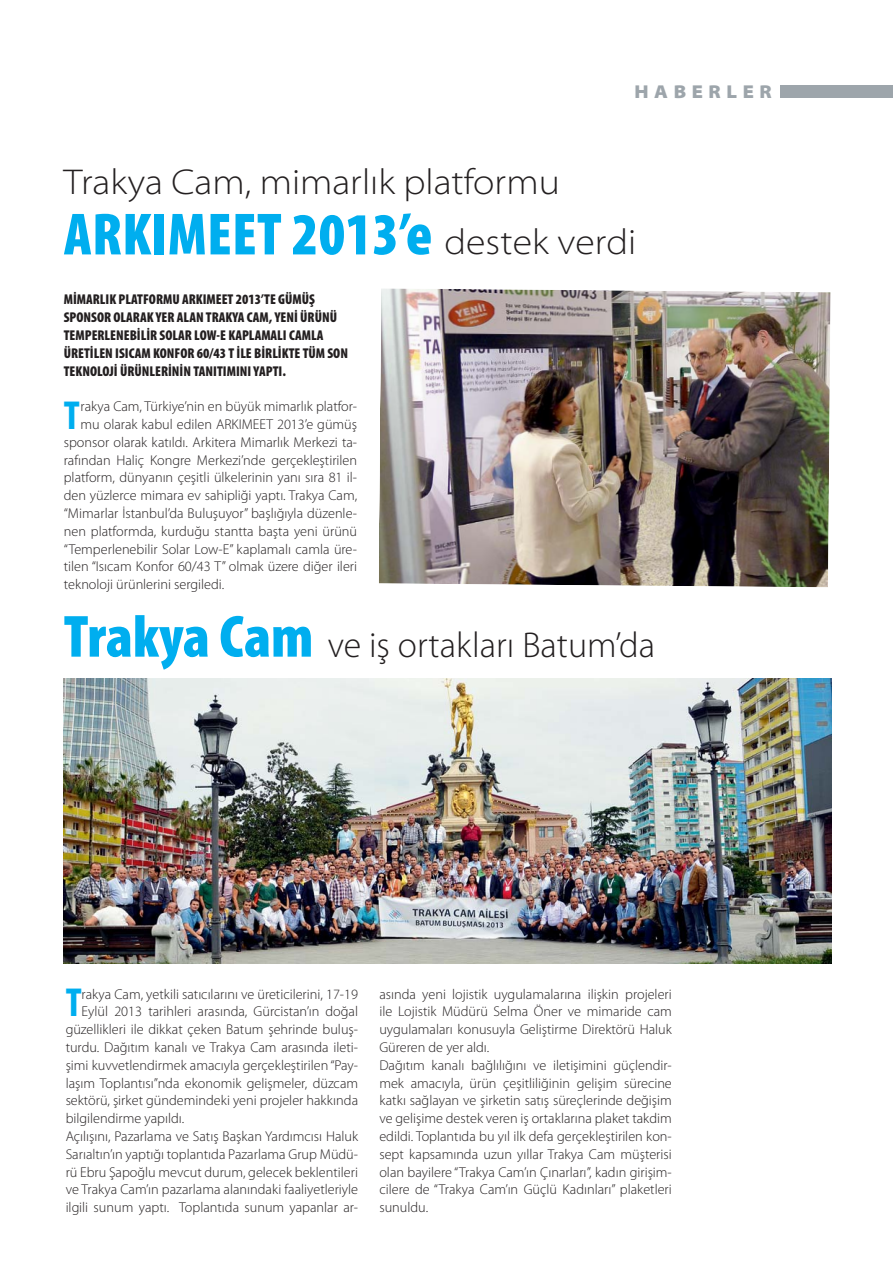
<style>
.page{position:relative;width:893px;height:1276px;background:#fff}
.page>*{position:absolute;margin:0;border:0;box-sizing:border-box;transform-origin:0 0}
.t1{font:900 condensed 60px "Myriad Pro";letter-spacing:.005em;color:#00aeef}
.t2{font:700 condensed 40.65px "Myriad Pro";color:#00aeef}
.t3{font:300 36px "Myriad Pro";color:#231f20}
.t4{font:300 semi-expanded 36px "Myriad Pro";color:#231f20}
.t5{font:900 semi-expanded 18.6px "Myriad Pro";letter-spacing:.3em;color:#9da5ab}
.t6{font:300 14.25px/17.9px "Myriad Pro";color:#231f20}
.t7{font:900 condensed 14.25px/17.9px "Myriad Pro";color:#231f20}
.s1{font-weight:300;font-stretch:semi-expanded;font-size:36px;color:#231f20}
.s2{font-weight:900;font-stretch:condensed;font-size:60px;color:#00aeef}
</style>
<div class="page">
<div style="left:780px;top:85px;width:113px;height:13px;background:#9da5ab"></div>
<img style="left:64px;top:678px;width:767px;height:285px">
<img style="left:379px;top:288px;width:452px;height:299px">
<h3 class="t5" style="left:634px;top:80px;width:139px">HABERLER</h3>
<h3 class="t4" style="left:64px;top:169px;width:498px">Trakya Cam, mimarlık platformu</h3>
<h1 class="t1" style="left:64px;top:212px;width:574px">ARKIMEET 2013’e <span class="s1">destek verdi</span></h1>
<p class="t7" style="left:64px;top:292px;width:286px">MİMARLIK PLATFORMU ARKIMEET 2013’TE GÜMÜŞ SPONSOR OLARAK YER ALAN TRAKYA CAM, YENİ ÜRÜNÜ TEMPERLENEBİLİR SOLAR LOW-E KAPLAMALI CAMLA ÜRETİLEN ISICAM KONFOR 60/43 T İLE BİRLİKTE TÜM SON TEKNOLOJİ ÜRÜNLERİNİN TANITIMINI YAPTI.</p>
<h2 class="t2" style="left:64px;top:391px;width:17px">T</h2>
<p class="t6" style="left:81px;top:399px;width:278px">rakya Cam, Türkiye’nin en büyük mimarlık platfor-</p>
<p class="t6" style="left:81px;top:417px;width:278px">mu olarak kabul edilen ARKIMEET 2013’e gümüş</p>
<p class="t6" style="left:64px;top:434px;width:295px">sponsor olarak katıldı. Arkitera Mimarlık Merkezi ta-</p>
<p class="t6" style="left:64px;top:452px;width:295px">rafından Haliç Kongre Merkezi’nde gerçekleştirilen</p>
<p class="t6" style="left:64px;top:470px;width:295px">platform, dünyanın çeşitli ülkelerinin yanı sıra 81 il-</p>
<p class="t6" style="left:64px;top:488px;width:295px">den yüzlerce mimara ev sahipliği yaptı. Trakya Cam,</p>
<p class="t6" style="left:64px;top:506px;width:295px">“Mimarlar İstanbul’da Buluşuyor” başlığıyla düzenle-</p>
<p class="t6" style="left:64px;top:523px;width:295px">nen platformda, kurduğu stantta başta yeni ürünü</p>
<p class="t6" style="left:64px;top:541px;width:295px">“Temperlenebilir Solar Low-E” kaplamalı camla üre-</p>
<p class="t6" style="left:64px;top:559px;width:295px">tilen “Isıcam Konfor 60/43 T” olmak üzere diğer ileri</p>
<p class="t6" style="left:64px;top:577px;width:162px">teknoloji ürünlerini sergiledi.</p>
<h3 class="t3" style="left:64px;top:631px;width:593px"><span class="s2">Trakya Cam</span> ve iş ortakları Batum’da</h3>
<h2 class="t2" style="left:66px;top:978px;width:17px">T</h2>
<p class="t6" style="left:82px;top:986px;width:278px">rakya Cam, yetkili satıcılarını ve üreticilerini, 17-19</p>
<p class="t6" style="left:82px;top:1004px;width:278px">Eylül 2013 tarihleri arasında, Gürcistan’ın doğal</p>
<p class="t6" style="left:66px;top:1022px;width:294px">güzellikleri ile dikkat çeken Batum şehrinde buluş-</p>
<p class="t6" style="left:66px;top:1039px;width:294px">turdu. Dağıtım kanalı ve Trakya Cam arasında ileti-</p>
<p class="t6" style="left:66px;top:1057px;width:294px">şimi kuvvetlendirmek amacıyla gerçekleştirilen “Pay-</p>
<p class="t6" style="left:66px;top:1075px;width:294px">laşım Toplantısı”nda ekonomik gelişmeler, düzcam</p>
<p class="t6" style="left:66px;top:1093px;width:294px">sektörü, şirket gündemindeki yeni projeler hakkında</p>
<p class="t6" style="left:66px;top:1111px;width:120px">bilgilendirme yapıldı.</p>
<p class="t6" style="left:66px;top:1128px;width:294px">Açılışını, Pazarlama ve Satış Başkan Yardımcısı Haluk</p>
<p class="t6" style="left:66px;top:1146px;width:294px">Sarıaltın’ın yaptığı toplantıda Pazarlama Grup Müdü-</p>
<p class="t6" style="left:66px;top:1164px;width:294px">rü Ebru Şapoğlu mevcut durum, gelecek beklentileri</p>
<p class="t6" style="left:66px;top:1182px;width:294px">ve Trakya Cam’ın pazarlama alanındaki faaliyetleriyle</p>
<p class="t6" style="left:66px;top:1200px;width:294px">ilgili sunum yaptı. Toplantıda sunum yapanlar ar-</p>
<p class="t6" style="left:379px;top:986px;width:294px">asında yeni lojistik uygulamalarına ilişkin projeleri ile Lojistik Müdürü Selma Öner ve mimaride cam uygulamaları konusuyla Geliştirme Direktörü Haluk Güreren de yer aldı.<br>Dağıtım kanalı bağlılığını ve iletişimini güçlendir&shy;mek amacıyla, ürün çeşitliliğinin gelişim sürecine katkı sağlayan ve şirketin satış süreçlerinde değişim ve gelişime destek veren iş ortaklarına plaket takdim edildi. Toplantıda bu yıl ilk defa gerçekleştirilen kon&shy;sept kapsamında uzun yıllar Trakya Cam müşterisi olan bayilere “Trakya Cam’ın Çınarları”, kadın girişim&shy;cilere de “Trakya Cam’ın Güçlü Kadınları” plaketleri sunuldu.</p>
</div>
